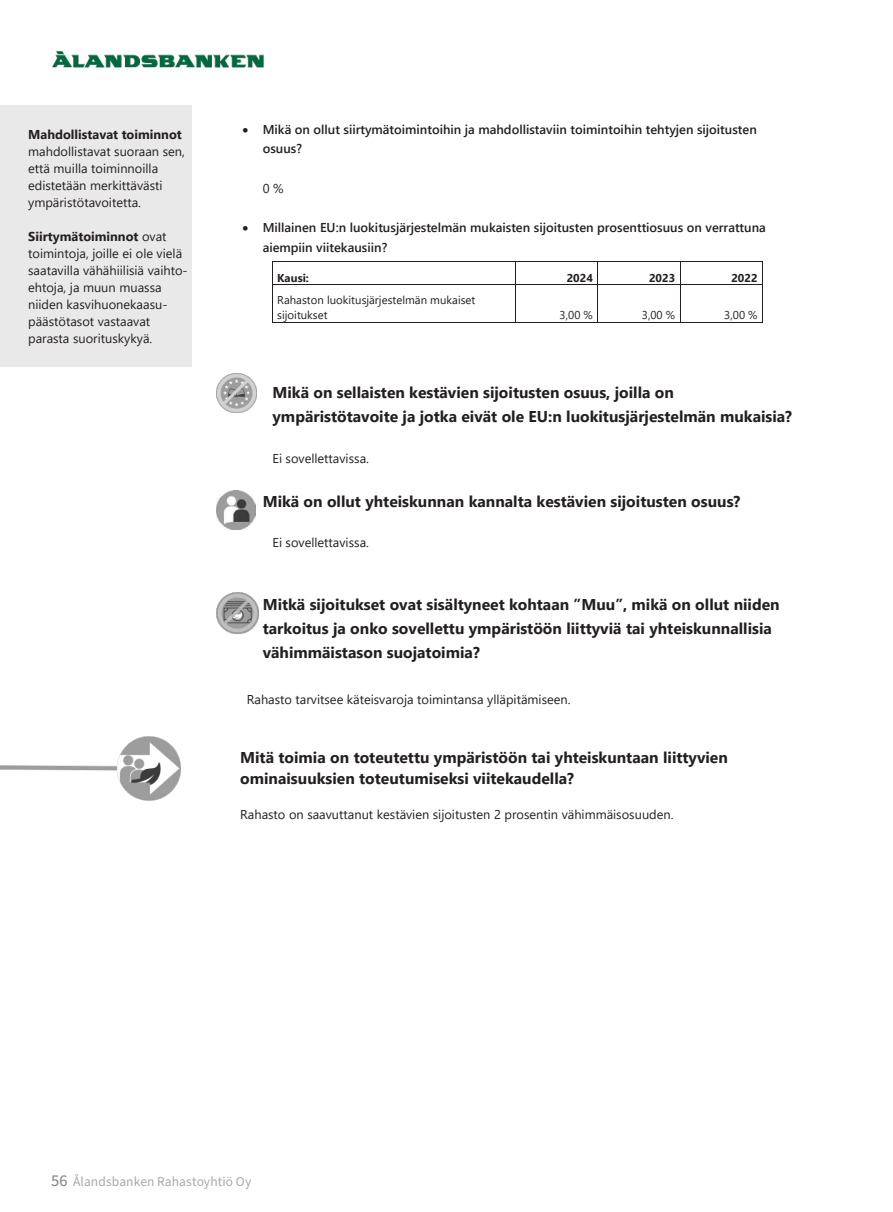
<style>
.page{position:relative;width:893px;height:1212px;background:#fff}
.page>*{position:absolute;margin:0;border:0;box-sizing:border-box;transform-origin:0 0}
.t1{font:700 15.6px/24px "Segoe UI";color:#231f20}
.t2{font:13.5px "Source Sans 3";letter-spacing:.005em;color:#a8a9ad}
.t3{font:12.9px/17.1px "Segoe UI";color:#231f20}
.t4{font:600 12.9px/19.6px "Segoe UI";color:#231f20}
.t5{font:11.4px/15.1px "Segoe UI";color:#231f20}
.t6{font:700 11.4px "Segoe UI";letter-spacing:.005em;color:#231f20}
.s1{font-weight:700}
.s2{font-size:16.5px;color:#808285}
</style>
<div class="page">
<img style="left:0;top:736px;width:181px;height:64px">
<hr style="left:273px;top:262px;width:242px;height:1px;background:#231f20">
<hr style="left:516px;top:262px;width:82px;height:1px;background:#231f20">
<hr style="left:598px;top:262px;width:82px;height:1px;background:#231f20">
<hr style="left:680px;top:262px;width:82px;height:1px;background:#231f20">
<svg style="left:272px;top:262px;width:1px;height:23px"></svg>
<hr style="left:273px;top:284px;width:242px;height:1px;background:#231f20">
<svg style="left:515px;top:262px;width:1px;height:23px"></svg>
<hr style="left:516px;top:284px;width:82px;height:1px;background:#231f20">
<hr style="left:598px;top:284px;width:82px;height:1px;background:#231f20">
<svg style="left:680px;top:263px;width:1px;height:21px"></svg>
<hr style="left:680px;top:284px;width:82px;height:1px;background:#231f20">
<svg style="left:762px;top:262px;width:1px;height:23px"></svg>
<hr style="left:272px;top:285px;width:1px;height:37px;background:#231f20">
<hr style="left:273px;top:322px;width:242px;height:1px;background:#231f20">
<hr style="left:515px;top:285px;width:1px;height:37px;background:#231f20">
<hr style="left:516px;top:322px;width:82px;height:1px;background:#231f20">
<hr style="left:598px;top:285px;width:1px;height:37px;background:#231f20">
<hr style="left:598px;top:322px;width:82px;height:1px;background:#231f20">
<hr style="left:680px;top:285px;width:1px;height:37px;background:#231f20">
<hr style="left:680px;top:322px;width:82px;height:1px;background:#231f20">
<hr style="left:762px;top:285px;width:1px;height:37px;background:#231f20">
<img style="left:217px;top:592px;width:42px;height:41px">
<img style="left:217px;top:490px;width:39px;height:39px">
<div style="left:0;top:105px;width:191px;height:262px;background:#eae9ea"></div>
<img style="left:216px;top:374px;width:41px;height:39px">
<p class="t3" style="left:28px;top:124px;width:158px"><span class="s1">Mahdollistavat toiminnot </span>mahdollistavat suoraan sen, että muilla toiminnoilla edistetään merkittävästi ympäristötavoitetta.</p>
<p class="t3" style="left:28px;top:227px;width:161px"><span class="s1">Siirtymätoiminnot</span> ovat toimintoja, joille ei ole vielä saatavilla vähähiilisiä vaihto&shy;ehtoja, ja muun muassa niiden kasvihuonekaasu&shy;päästötasot vastaavat parasta suorituskykyä.</p>
<p class="t4" style="left:263px;top:118px;width:496px;text-indent:-20px">• Mikä on ollut siirtymätoimintoihin ja mahdollistaviin toimintoihin tehtyjen sijoitusten osuus?</p>
<p class="t3" style="left:263px;top:178px;width:22px">0 %</p>
<p class="t4" style="left:263px;top:216px;width:505px;text-indent:-20px">• Millainen EU:n luokitusjärjestelmän mukaisten sijoitusten prosenttiosuus on verrattuna aiempiin viitekausiin?</p>
<p class="t6" style="left:277px;top:267px;width:33px">Kausi:</p>
<p class="t6" style="left:567px;top:267px;width:28px">2024</p>
<p class="t6" style="left:649px;top:267px;width:28px">2023</p>
<p class="t6" style="left:731px;top:267px;width:28px">2022</p>
<p class="t5" style="left:277px;top:291px;width:200px">Rahaston luokitusjärjestelmän mukaiset sijoitukset</p>
<p class="t5" style="left:560px;top:306px;width:35px">3,00 %</p>
<p class="t5" style="left:642px;top:306px;width:35px">3,00 %</p>
<p class="t5" style="left:724px;top:306px;width:35px">3,00 %</p>
<p class="t1" style="left:273px;top:379px;width:521px">Mikä on sellaisten kestävien sijoitusten osuus, joilla on ympäristötavoite ja jotka eivät ole EU:n luokitusjärjestelmän mukaisia?</p>
<p class="t3" style="left:273px;top:449px;width:98px">Ei sovellettavissa.</p>
<p class="t1" style="left:263px;top:488px;width:479px">Mikä on ollut yhteiskunnan kannalta kestävien sijoitusten osuus?</p>
<p class="t3" style="left:273px;top:533px;width:98px">Ei sovellettavissa.</p>
<p class="t1" style="left:263px;top:591px;width:518px;text-indent:-20px">• Mitkä sijoitukset ovat sisältyneet kohtaan ”Muu”, mikä on ollut niiden tarkoitus ja onko sovellettu ympäristöön liittyviä tai yhteiskunnallisia vähimmäistason suojatoimia?</p>
<p class="t3" style="left:247px;top:689px;width:325px">Rahasto tarvitsee käteisvaroja toimintansa ylläpitämiseen.</p>
<p class="t1" style="left:240px;top:746px;width:489px;line-height:20.9px">Mitä toimia on toteutettu ympäristöön tai yhteiskuntaan liittyvien ominaisuuksien toteutumiseksi viitekaudella?</p>
<p class="t3" style="left:240px;top:804px;width:435px">Rahasto on saavuttanut kestävien sijoitusten 2 prosentin vähimmäisosuuden.</p>
<p class="t2" style="left:51px;top:1174px;width:202px"><span class="s2">56</span> Ålandsbanken Rahastoyhtiö Oy</p>
</div>
